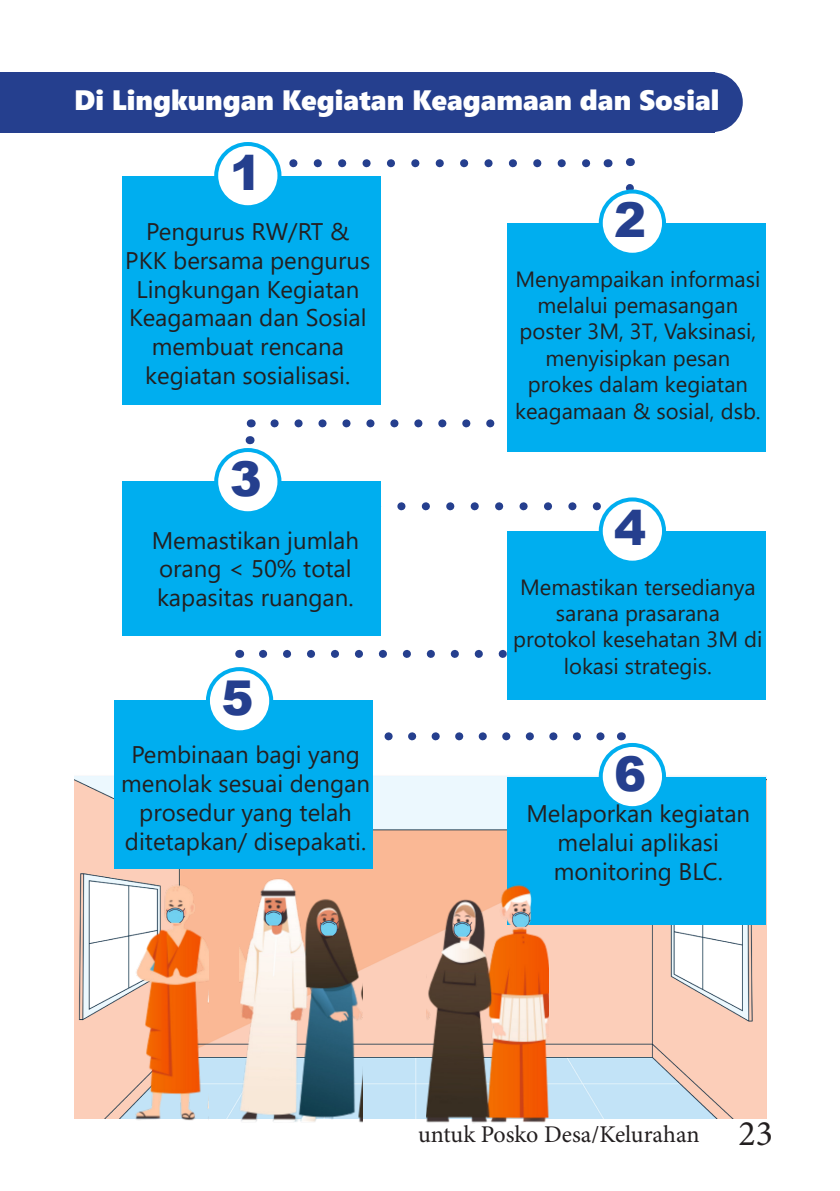
<style>
.page{position:relative;width:840px;height:1191px;background:#fff}
.page>*{position:absolute;margin:0;border:0;box-sizing:border-box;transform-origin:0 0}
.t1{font:900 48px "Arial";color:#253f8e}
.t2{font:28px "Segoe UI Black";color:#fff}
.t3{font:24px/28.8px "Segoe UI";color:#231f20;text-align:center}
.t4{font:24px "Minion Pro";letter-spacing:-.005em;color:#231f20}
.t5{font:22px/26.4px "Segoe UI";color:#231f20;text-align:center}
.s1{font-size:36px}
</style>
<div class="page">
<img style="left:75px;top:684px;width:690px;height:435px">
<svg style="left:372px;top:732px;width:237px;height:8px"></svg>
<svg style="left:263px;top:650px;width:244px;height:8px"></svg>
<svg style="left:275px;top:159px;width:316px;height:8px"></svg>
<svg style="left:214px;top:466px;width:403px;height:50px"></svg>
<svg style="left:274px;top:419px;width:221px;height:8px"></svg>
<div style="left:123px;top:176px;width:258px;height:228px;background:#00aeef"></div>
<div style="left:216px;top:144px;width:63px;height:63px;background:#fff;border-radius:50%"></div>
<div style="left:214px;top:142px;width:67px;height:67px;border:4px solid #00aeef;border-radius:50%"></div>
<div style="left:507px;top:223px;width:258px;height:229px;background:#00aeef"></div>
<div style="left:600px;top:191px;width:63px;height:64px;background:#fff;border-radius:50%"></div>
<div style="left:598px;top:189px;width:67px;height:68px;border:4px solid #00aeef;border-radius:50%"></div>
<div style="left:123px;top:481px;width:258px;height:155px;background:#00aeef"></div>
<div style="left:216px;top:450px;width:63px;height:63px;background:#fff;border-radius:50%"></div>
<div style="left:214px;top:448px;width:67px;height:67px;border:4px solid #00aeef;border-radius:50%"></div>
<div style="left:507px;top:531px;width:258px;height:168px;background:#00aeef"></div>
<div style="left:600px;top:499px;width:63px;height:63px;background:#fff;border-radius:50%"></div>
<div style="left:598px;top:497px;width:67px;height:67px;border:4px solid #00aeef;border-radius:50%"></div>
<div style="left:114px;top:700px;width:258px;height:169px;background:#00aeef"></div>
<div style="left:208px;top:669px;width:63px;height:63px;background:#fff;border-radius:50%"></div>
<div style="left:206px;top:667px;width:67px;height:67px;border:4px solid #00aeef;border-radius:50%"></div>
<div style="left:507px;top:776px;width:258px;height:148px;background:#00aeef"></div>
<div style="left:600px;top:745px;width:63px;height:63px;background:#fff;border-radius:50%"></div>
<div style="left:598px;top:743px;width:67px;height:67px;border:4px solid #00aeef;border-radius:50%"></div>
<img style="left:97px;top:865px;width:111px;height:256px">
<div style="left:0;top:72px;width:714px;height:60px;background:#253f8e"></div>
<div style="left:681px;top:72px;width:61px;height:60px;background:#253f8e;border-radius:50%"></div>
<img style="left:240px;top:869px;width:122px;height:254px">
<img style="left:426px;top:867px;width:122px;height:256px">
<p class="t2" style="left:74px;top:80px;width:646px">Di Lingkungan Kegiatan Keagamaan dan Sosial</p>
<p class="t1" style="left:229px;top:138px;width:34px">1</p>
<p class="t3" style="left:125px;top:215px;width:246px">Pengurus RW/RT &amp;<br>PKK bersama pengurus<br>Lingkungan Kegiatan<br>Keagamaan dan Sosial membuat rencana kegiatan sosialisasi.</p>
<p class="t1" style="left:229px;top:444px;width:34px">3</p>
<p class="t3" style="left:152px;top:523px;width:209px;text-align:left">Memastikan jumlah orang &lt; 50% total kapasitas ruangan.</p>
<p class="t1" style="left:221px;top:663px;width:34px">5</p>
<p class="t3" style="left:121px;top:738px;width:250px">Pembinaan bagi yang menolak sesuai dengan prosedur yang telah ditetapkan/ disepakati.</p>
<p class="t1" style="left:614px;top:185px;width:34px">2</p>
<p class="t5" style="left:514px;top:264px;width:247px">Menyampaikan informasi melalui pemasangan poster 3M, 3T, Vaksinasi, menyisipkan pesan prokes dalam kegiatan keagamaan &amp; sosial, dsb.</p>
<p class="t1" style="left:614px;top:493px;width:34px">4</p>
<p class="t5" style="left:513px;top:571px;width:250px">Memastikan tersedianya sarana prasarana protokol kesehatan 3M di lokasi strategis.</p>
<p class="t1" style="left:614px;top:738px;width:34px">6</p>
<p class="t3" style="left:526px;top:797px;width:225px">Melaporkan kegiatan melalui aplikasi monitoring BLC.</p>
<p class="t4" style="left:418px;top:1118px;width:356px">untuk Posko Desa/Kelurahan <span class="s1">23</span></p>
</div>
